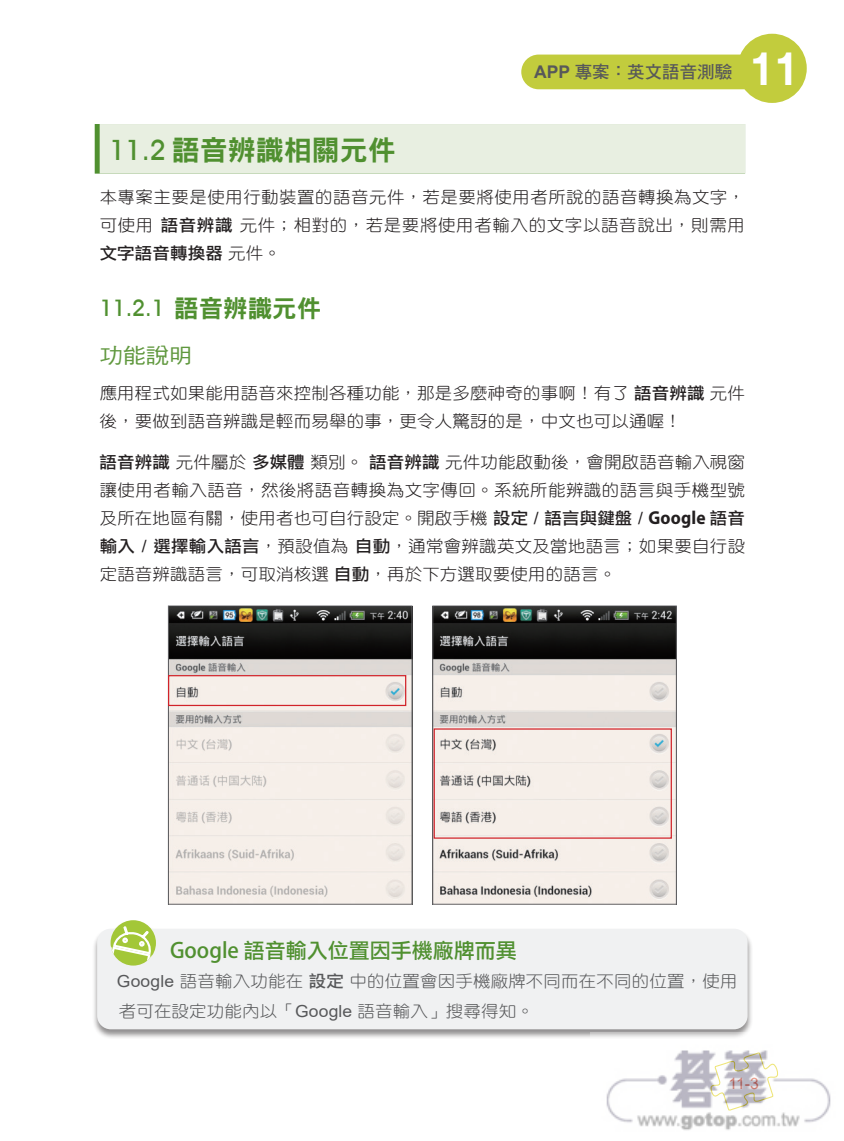
<style>
.page{position:relative;width:844px;height:1141px;background:#fff}
.page>*{position:absolute;margin:0;border:0;box-sizing:border-box;transform-origin:0 0}
.t1{font:700 45.5px "Cisco";color:#fff;scale:.9 1}
.t2{font:28px "DF Hei Std W9";color:#509030}
.t3{font:500 22.75px "Avant Garde IT Cby BT";color:#509030}
.t4{font:21px "DF Li Hei Std W5";color:#509030}
.t5{font:21px "DF Hei Std W5";color:#60983e;scale:1.1 1}
.t6{font:17.5px "DF Hei Std W7";color:#57585a}
.t7{font:16.62px/28px "DF Yuan Std W3";letter-spacing:.015em;color:#231f20;scale:1.05 1}
.t8{font:16.62px/29.8px "DF Yuan Std W3";letter-spacing:.01em;color:#57585a;scale:1.05 1}
.t9{font:16.62px "DF Li Hei Std W5";letter-spacing:.01em;color:#231f20;scale:1.05 1}
.t10{font:15.75px "Arial";color:#e47862}
.s1{font-family:"Arial";font-weight:700}
.s2{font-family:"Avant Garde IT Cby BT";font-weight:500}
.s3{font-family:"DF Li Hei Std W5"}
.s4{font-family:"DF Yuan Std W3"}
.s5{font-family:"DF Hei Std W9";font-weight:400;font-size:24.5px}
.s6{font-family:"Arial"}
.s7{font-family:"Myriad Pro";font-weight:700;font-size:18.72px}
.s8{font-family:"Adobe Heiti Std"}
</style>
<div class="page">
<div style="left:521px;top:55px;width:263px;height:34px;background:#c2cc3d;border-radius:17px"></div>
<div style="left:737px;top:34px;width:69px;height:69px;background:#c2cc3d;border-radius:50%"></div>
<div style="left:100px;top:124px;width:644px;height:50px;background:#e8efe1"></div>
<img style="left:170px;top:608px;width:240px;height:295px">
<div style="left:168px;top:606px;width:244px;height:299px;border:1px solid #636366"></div>
<img style="left:434px;top:608px;width:240px;height:295px">
<div style="left:432px;top:606px;width:244px;height:299px;border:1px solid #636366"></div>
<div style="left:168px;top:675px;width:238px;height:31px;border:1px solid #d1232a"></div>
<div style="left:433px;top:728px;width:238px;height:111px;border:1px solid #d1232a"></div>
<div style="left:91px;top:920px;width:661px;height:120px;background:#231f20;opacity:.5"></div>
<div style="left:97px;top:929px;width:650px;height:100px;background:#f0f1f2;border-radius:14px"></div>
<svg style="left:110px;top:920px;width:46px;height:46px"></svg>
<img style="left:590px;top:1033px;width:241px;height:98px">
<p class="t6" style="left:534px;top:62px;width:200px"><span class="s1">APP</span> 專案：英文語音測驗</p>
<h1 class="t1" style="left:748px;top:41px;width:58px">11</h1>
<h2 class="t2" style="left:110px;top:135px;width:288px"><span class="s2">11.2</span> 語音辨識相關元件</h2>
<p class="t7" style="left:100px;top:183px;width:616px">本專案主要是使用行動裝置的語音元件，若是要將使用者所說的語音轉換為文字，可使用<span class="s3">語音辨識</span>元件；相對的，若是要將使用者輸入的文字以語音說出，則需用</p>
<p class="t9" style="left:100px;top:244px;width:174px">文字語音轉換器<span class="s4">元件。</span></p>
<h3 class="t3" style="left:100px;top:294px;width:223px">11.2.1 <span class="s5">語音辨識元件</span></h3>
<p class="t5" style="left:100px;top:344px;width:86px">功能說明</p>
<p class="t7" style="left:100px;top:379px;width:616px">應用程式如果能用語音來控制各種功能，那是多麼神奇的事啊！有了<span class="s3">語音辨識</span>元件後，要做到語音辨識是輕而易舉的事，更令人驚訝的是，中文也可以通喔！</p>
<p class="t7" style="left:100px;top:447px;width:616px;text-align:justify"><span class="s3">語音辨識</span>元件屬於<span class="s3">多媒體</span>類別。<span class="s3">語音辨識</span>元件功能啟動後，會開啟語音輸入視窗讓使用者輸入語音，然後將語音轉換為文字傳回。系統所能辨識的語言與手機型號及所在地區有關，使用者也可自行設定。開啟手機<span class="s3">設定</span> <span class="s6">/</span> <span class="s3">語言與鍵盤</span> <span class="s6">/</span> <span class="s7">Google</span> <span class="s3">語音輸入</span> <span class="s6">/</span> <span class="s3">選擇輸入語言</span>，預設值為<span class="s3">自動</span>，通常會辨識英文及當地語言；如果要自行設定語音辨識語言，可取消核選<span class="s3">自動</span>，再於下方選取要使用的語言。</p>
<p class="t4" style="left:170px;top:939px;width:348px"><span class="s8">Google</span> 語音輸入位置因手機廠牌而異</p>
<p class="t8" style="left:117px;top:966px;width:592px"><span class="s6">Google</span> 語音輸入功能在<span class="s3">設定</span>中的位置會因手機廠牌不同而在不同的位置，使用者可在設定功能內以「<span class="s6">Google</span> 語音輸入」搜尋得知。</p>
<p class="t10" style="left:728px;top:1073px;width:32px">11-3</p>
</div>
